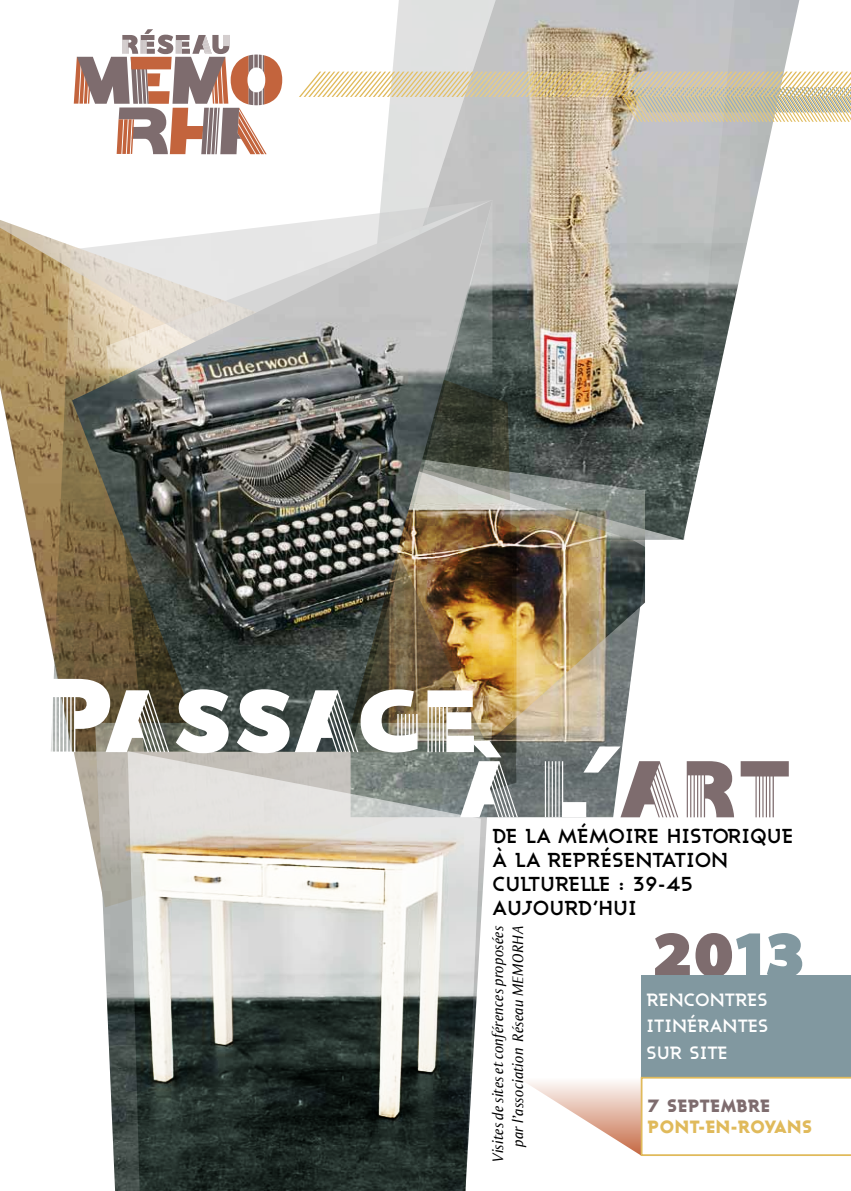
<style>
.page{position:relative;width:851px;height:1191px;background:#fff}
.page>*{position:absolute;margin:0;border:0;box-sizing:border-box;transform-origin:0 0}
.t1{font:92.2px "Fault";letter-spacing:-.025em;color:#fff}
.t2{font:83.8px "Fault";color:#fff}
.t3{font:55px "Fault";color:#7e6c6e}
.t4{font:700 20px/24px "Ashby";color:#000}
.t5{font:700 17.6px/26.4px "Ashby";color:#fff;text-align:justify}
.t6{font:900 17.6px "Ashby";color:#e0ba5b}
.t7{font:900 17.6px "Ashby";color:#7e6c6e}
.t8{font:italic 16px/20px "Ogirema";color:#000;text-align:right}
.s1{color:#7e6c6e}
.s2{color:#8198a0}
</style>
<div class="page">
<img style="left:0;top:226px;width:95px;height:526px">
<img style="left:95px;top:751px;width:397px;height:440px">
<img style="left:51px;top:226px;width:21px;height:525px">
<svg style="left:299px;top:72px;width:551px;height:50px"></svg>
<svg style="left:74px;top:29px;width:208px;height:125px"></svg>
<img style="left:480px;top:744px;width:143px;height:73px">
<img style="left:350px;top:0;width:449px;height:540px">
<img style="left:128px;top:751px;width:352px;height:440px">
<img style="left:492px;top:449px;width:153px;height:295px">
<img style="left:72px;top:200px;width:420px;height:551px">
<div style="left:641px;top:975px;width:209px;height:101px;background:#8198a0"></div>
<svg style="left:526px;top:1076px;width:324px;height:80px"></svg>
<h1 class="t1" style="left:45px;top:653px;width:435px">Passage</h1>
<h2 class="t2" style="left:457px;top:727px;width:336px">à l’<span class="s1">art</span></h2>
<p class="t4" style="left:492px;top:823px;width:302px">DE LA MÉMOIRE HISTORIQUE<br>À LA REPRÉSENTATION<br>CULTURELLE : 39-45<br>AUJOURD’HUI</p>
<p class="t8" style="left:487px;top:1162px;width:238px;rotate:-90deg">Visites de sites et conférences proposées par l’association Réseau MEMORHA</p>
<h3 class="t3" style="left:651px;top:918px;width:155px">20<span class="s2">13</span></h3>
<p class="t5" style="left:646px;top:985px;width:123px">RENCONTRES ITINÉRANTES SUR SITE</p>
<p class="t7" style="left:647px;top:1094px;width:124px">7 SEPTEMBRE</p>
<p class="t6" style="left:647px;top:1115px;width:166px">PONT-EN-ROYANS</p>
</div>
